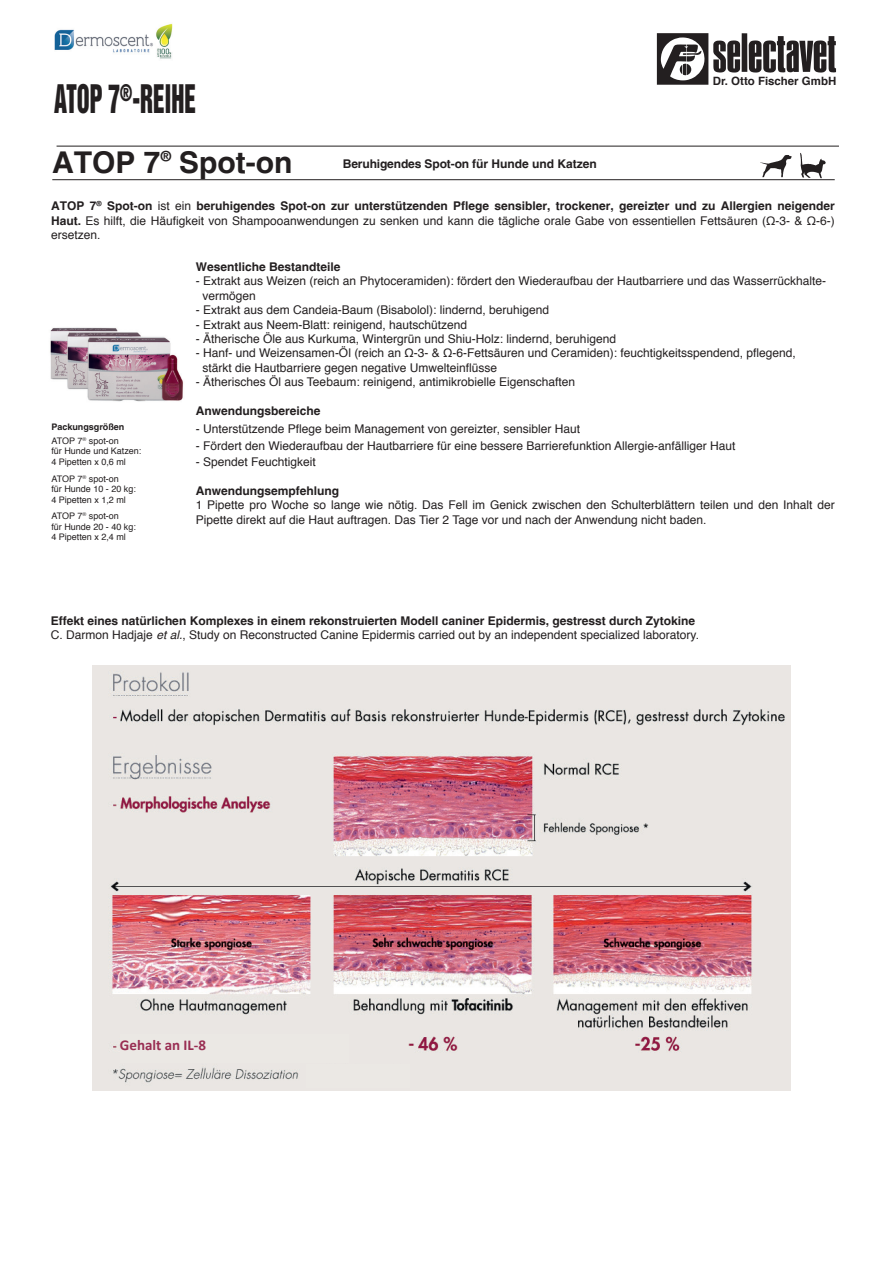
<style>
.page{position:relative;width:893px;height:1263px;background:#fff}
.page>*{position:absolute;margin:0;border:0;box-sizing:border-box;transform-origin:0 0}
.t1{font:36px "Helvetica Inserat LT Std";color:#231f20;scale:.65 1}
.t2{font:700 30px "Helvetica";color:#231f20}
.t3{font:700 15px "Calibri";color:#992e53}
.t4{font:12px/14.4px "Helvetica";color:#231f20}
.t5{font:700 12px/13.5px "Helvetica";color:#231f20}
.t6{font:700 11.4px "Helvetica";color:#231f20}
.t7{font:9px/10.6px "Helvetica";color:#231f20}
.t8{font:700 9px/13.5px "Helvetica";color:#231f20}
.s1{font-weight:700}
.s2{font-weight:400}
.s3{font-weight:400;font-style:italic}
</style>
<div class="page">
<hr style="left:57px;top:146px;width:782px;height:1px;background:#231f20">
<hr style="left:52px;top:179px;width:783px;height:1px;background:#231f20">
<img style="left:758px;top:155px;width:36px;height:25px">
<img style="left:800px;top:153px;width:26px;height:26px">
<img style="left:50px;top:327px;width:133px;height:75px">
<img style="left:93px;top:665px;width:697px;height:425px">
<div style="left:120px;top:1034px;width:229px;height:29px;background:#ebe8e4"></div>
<div style="left:307px;top:1064px;width:103px;height:24px;background:#ebe8e4"></div>
<img style="left:55px;top:23px;width:117px;height:36px">
<svg style="left:657px;top:33px;width:179px;height:52px"></svg>
<h1 class="t1" style="left:54px;top:77px;width:220px">ATOP 7<sup>®</sup>-REIHE</h1>
<p class="t6" style="left:713px;top:71px;width:125px">Dr. Otto Fischer GmbH</p>
<h2 class="t2" style="left:52px;top:144px;width:242px">ATOP 7<sup>®</sup> Spot-on</h2>
<p class="t5" style="left:343px;top:158px;width:256px">Beruhigendes Spot-on für Hunde und Katzen</p>
<p class="t4" style="left:51px;top:199px;width:785px;text-align:justify"><span class="s1">ATOP 7</span><sup>®</sup> <span class="s1">Spot-on</span> ist ein <span class="s1">beruhigendes Spot-on zur unterstützenden Pflege sensibler, trockener, gereizter und zu Allergien neigender Haut.</span> Es hilft, die Häufigkeit von Shampooanwendungen zu senken und kann die tägliche orale Gabe von essentiellen Fettsäuren (Ω-3- &amp; Ω-6-) ersetzen.</p>
<p class="t5" style="left:196px;top:261px;width:146px">Wesentliche Bestandteile</p>
<p class="t4" style="left:202px;top:274px;width:625px;text-indent:-7px">- Extrakt aus Weizen (reich an Phytoceramiden): fördert den Wiederaufbau der Hautbarriere und das Wasserrückhalte&shy;vermögen</p>
<p class="t4" style="left:196px;top:303px;width:355px">- Extrakt aus dem Candeia-Baum (Bisabolol): lindernd, beruhigend</p>
<p class="t4" style="left:196px;top:318px;width:273px">- Extrakt aus Neem-Blatt: reinigend, hautschützend</p>
<p class="t4" style="left:196px;top:332px;width:422px">- Ätherische Öle aus Kurkuma, Wintergrün und Shiu-Holz: lindernd, beruhigend</p>
<p class="t4" style="left:202px;top:346px;width:595px;text-indent:-7px">- Hanf- und Weizensamen-Öl (reich an Ω-3- &amp; Ω-6-Fettsäuren und Ceramiden): feuchtigkeitsspendend, pflegend, stärkt die Hautbarriere gegen negative Umwelteinflüsse</p>
<p class="t4" style="left:196px;top:375px;width:381px">- Ätherisches Öl aus Teebaum: reinigend, antimikrobielle Eigenschaften</p>
<p class="t5" style="left:196px;top:405px;width:126px">Anwendungsbereiche</p>
<p class="t4" style="left:196px;top:422px;width:386px">- Unterstützende Pflege beim Management von gereizter, sensibler Haut</p>
<p class="t4" style="left:196px;top:438px;width:541px">- Fördert den Wiederaufbau der Hautbarriere für eine bessere Barrierefunktion Allergie-anfälliger Haut</p>
<p class="t4" style="left:196px;top:455px;width:122px">- Spendet Feuchtigkeit</p>
<p class="t5" style="left:196px;top:484px;width:145px">Anwendungsempfehlung</p>
<p class="t4" style="left:196px;top:498px;width:640px">1 Pipette pro Woche so lange wie nötig. Das Fell im Genick zwischen den Schulterblättern teilen und den Inhalt der<br>Pipette direkt auf die Haut auftragen. Das Tier 2 Tage vor und nach der Anwendung nicht baden.</p>
<p class="t8" style="left:51px;top:421px;width:75px">Packungsgrößen<br><span class="s2">ATOP 7</span><sup>®</sup> <span class="s2">spot-on</span></p>
<p class="t7" style="left:51px;top:446px;width:92px">für Hunde und Katzen:<br>4 Pipetten x 0,6 ml</p>
<p class="t7" style="left:51px;top:473px;width:86px">ATOP 7<sup>®</sup> spot-on<br>für Hunde 10 - 20 kg:<br>4 Pipetten x 1,2 ml</p>
<p class="t7" style="left:51px;top:511px;width:86px">ATOP 7<sup>®</sup> spot-on<br>für Hunde 20 - 40 kg:<br>4 Pipetten x 2,4 ml</p>
<p class="t5" style="left:51px;top:615px;width:650px">Effekt eines natürlichen Komplexes in einem rekonstruierten Modell caniner Epidermis, gestresst durch Zytokine<br><span class="s2">C. Darmon Hadjaje</span> <span class="s3">et al.</span><span class="s2">, Study on Reconstructed Canine Epidermis carried out by an independent specialized laboratory.</span></p>
<p class="t3" style="left:120px;top:1034px;width:88px">Gehalt an IL-8</p>
</div>
